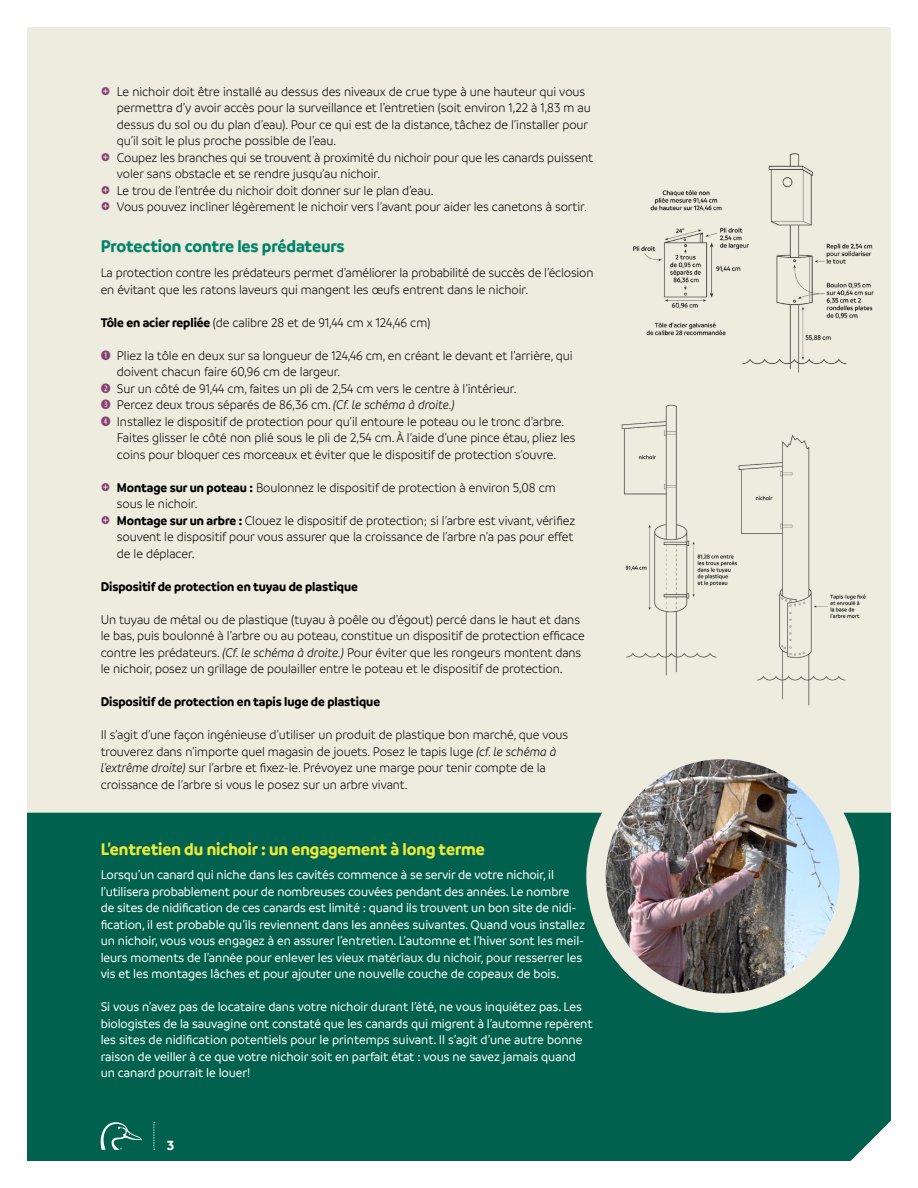
<style>
.page{position:relative;width:918px;height:1188px;background:#fff}
.page>*{position:absolute;margin:0;border:0;box-sizing:border-box;transform-origin:0 0}
.t1{font:700 18px "Branding";letter-spacing:-.005em;color:#ede937;scale:.94 1}
.t2{font:700 18px "Branding";letter-spacing:-.005em;color:#00846b;scale:.94 1}
.t3{font:700 14.25px "Branding";color:#fff;scale:.96 1}
.t4{font:300 13.5px/16.5px "Branding";letter-spacing:-.005em;color:#000;scale:.94 1}
.t5{font:500 13.5px/16.5px "Branding";letter-spacing:-.005em;color:#fff;scale:.94 1}
.t6{font:700 13.5px "Branding";letter-spacing:-.005em;color:#000;scale:.94 1}
.s1{font-family:"Entypo";font-weight:400;font-size:19.5px;color:#864372}
.s2{font-weight:700}
.s3{font-family:"Combi Numerals Solid";font-weight:400;color:#864372}
.s4{font-style:italic}
</style>
<div class="page">
<div style="left:27px;top:27px;width:864px;height:786px;background:#edecde"></div>
<div style="left:27px;top:813px;width:864px;height:348px;background:#00624e"></div>
<img style="left:613px;top:139px;width:272px;height:248px">
<img style="left:612px;top:390px;width:140px;height:300px">
<div style="left:728px;top:423px;width:158px;height:294px;background:#edecde"></div>
<div style="left:586px;top:740px;width:273px;height:273px;background:#edecde;border-radius:50%"></div>
<img style="left:606px;top:759px;width:234px;height:234px;border-radius:117px">
<svg style="left:101px;top:1122px;width:41px;height:28px"></svg>
<svg style="left:154px;top:1122px;width:1px;height:28px"></svg>
<p class="t4" style="left:101px;top:83px;width:517px"><span class="s1">Z</span> Le nichoir doit être installé au dessus des niveaux de crue type à une hauteur qui vous</p>
<p class="t4" style="left:117px;top:100px;width:506px">permettra d’y avoir accès pour la surveillance et l’entretien (soit environ 1,22 à 1,83 m au</p>
<p class="t4" style="left:117px;top:116px;width:503px">dessus du sol ou du plan d’eau). Pour ce qui est de la distance, tâchez de l’installer pour</p>
<p class="t4" style="left:117px;top:133px;width:235px">qu’il soit le plus proche possible de l’eau.</p>
<p class="t4" style="left:101px;top:149px;width:525px"><span class="s1">Z</span> Coupez les branches qui se trouvent à proximité du nichoir pour que les canards puissent</p>
<p class="t4" style="left:117px;top:166px;width:282px">voler sans obstacle et se rendre jusqu’au nichoir.</p>
<p class="t4" style="left:101px;top:182px;width:356px"><span class="s1">Z</span> Le trou de l’entrée du nichoir doit donner sur le plan d’eau.</p>
<p class="t4" style="left:101px;top:199px;width:519px"><span class="s1">Z</span> Vous pouvez incliner légèrement le nichoir vers l’avant pour aider les canetons à sortir.</p>
<h1 class="t2" style="left:101px;top:236px;width:261px">Protection contre les prédateurs</h1>
<p class="t4" style="left:101px;top:265px;width:526px">La protection contre les prédateurs permet d’améliorer la probabilité de succès de l’éclosion en évitant que les ratons laveurs qui mangent les œufs entrent dans le nichoir.</p>
<p class="t4" style="left:101px;top:314px;width:352px"><span class="s2">Tôle en acier repliée</span> (de calibre 28 et de 91,44 cm x 124,46 cm)</p>
<p class="t4" style="left:101px;top:347px;width:504px"><span class="s3">b</span> Pliez la tôle en deux sur sa longueur de 124,46 cm, en créant le devant et l’arrière, qui</p>
<p class="t4" style="left:117px;top:364px;width:239px">doivent chacun faire 60,96 cm de largeur.</p>
<p class="t4" style="left:101px;top:380px;width:444px"><span class="s3">c</span> Sur un côté de 91,44 cm, faites un pli de 2,54 cm vers le centre à l’intérieur.</p>
<p class="t4" style="left:101px;top:397px;width:378px"><span class="s3">d</span> Percez deux trous séparés de 86,36 cm. <span class="s4">(Cf. le schéma à droite.)</span></p>
<p class="t4" style="left:101px;top:413px;width:495px"><span class="s3">e</span> Installez le dispositif de protection pour qu’il entoure le poteau ou le tronc d’arbre.</p>
<p class="t4" style="left:117px;top:430px;width:489px">Faites glisser le côté non plié sous le pli de 2,54 cm. À l’aide d’une pince étau, pliez les</p>
<p class="t4" style="left:117px;top:446px;width:469px">coins pour bloquer ces morceaux et éviter que le dispositif de protection s’ouvre.</p>
<p class="t4" style="left:101px;top:479px;width:486px"><span class="s1">Z</span> <span class="s2">Montage sur un poteau :</span> Boulonnez le dispositif de protection à environ 5,08 cm</p>
<p class="t4" style="left:117px;top:496px;width:87px">sous le nichoir.</p>
<p class="t4" style="left:101px;top:512px;width:506px"><span class="s1">Z</span> <span class="s2">Montage sur un arbre :</span> Clouez le dispositif de protection; si l’arbre est vivant, vérifiez</p>
<p class="t4" style="left:117px;top:529px;width:487px">souvent le dispositif pour vous assurer que la croissance de l’arbre n’a pas pour effet</p>
<p class="t4" style="left:117px;top:545px;width:84px">de le déplacer.</p>
<p class="t6" style="left:101px;top:578px;width:275px">Dispositif de protection en tuyau de plastique</p>
<p class="t4" style="left:101px;top:611px;width:516px">Un tuyau de métal ou de plastique (tuyau à poêle ou d’égout) percé dans le haut et dans le bas, puis boulonné à l’arbre ou au poteau, constitue un dispositif de protection efficace contre les prédateurs. <span class="s4">(Cf. le schéma à droite.)</span> Pour éviter que les rongeurs montent dans le nichoir, posez un grillage de poulailler entre le poteau et le dispositif de protection.</p>
<p class="t6" style="left:101px;top:694px;width:299px">Dispositif de protection en tapis luge de plastique</p>
<p class="t4" style="left:101px;top:727px;width:499px">Il s’agit d’une façon ingénieuse d’utiliser un produit de plastique bon marché, que vous trouverez dans n’importe quel magasin de jouets. Posez le tapis luge <span class="s4">(cf. le schéma à l’extrême droite)</span> sur l’arbre et fixez-le. Prévoyez une marge pour tenir compte de la croissance de l’arbre si vous le posez sur un arbre vivant.</p>
<h1 class="t1" style="left:101px;top:838px;width:410px">L’entretien du nichoir : un engagement à long terme</h1>
<p class="t5" style="left:101px;top:867px;width:517px">Lorsqu’un canard qui niche dans les cavités commence à se servir de votre nichoir, il l’utilisera probablement pour de nombreuses couvées pendant des années. Le nombre de sites de nidification de ces canards est limité : quand ils trouvent un bon site de nidi&shy;fication, il est probable qu’ils reviennent dans les années suivantes. Quand vous installez un nichoir, vous vous engagez à en assurer l’entretien. L’automne et l’hiver sont les meil&shy;leurs moments de l’année pour enlever les vieux matériaux du nichoir, pour resserrer les vis et les montages lâches et pour ajouter une nouvelle couche de copeaux de bois.</p>
<p class="t5" style="left:101px;top:999px;width:525px">Si vous n’avez pas de locataire dans votre nichoir durant l’été, ne vous inquiétez pas. Les biologistes de la sauvagine ont constaté que les canards qui migrent à l’automne repèrent les sites de nidification potentiels pour le printemps suivant. Il s’agit d’une autre bonne raison de veiller à ce que votre nichoir soit en parfait état : vous ne savez jamais quand un canard pourrait le louer!</p>
<p class="t3" style="left:167px;top:1137px;width:9px">3</p>
</div>
